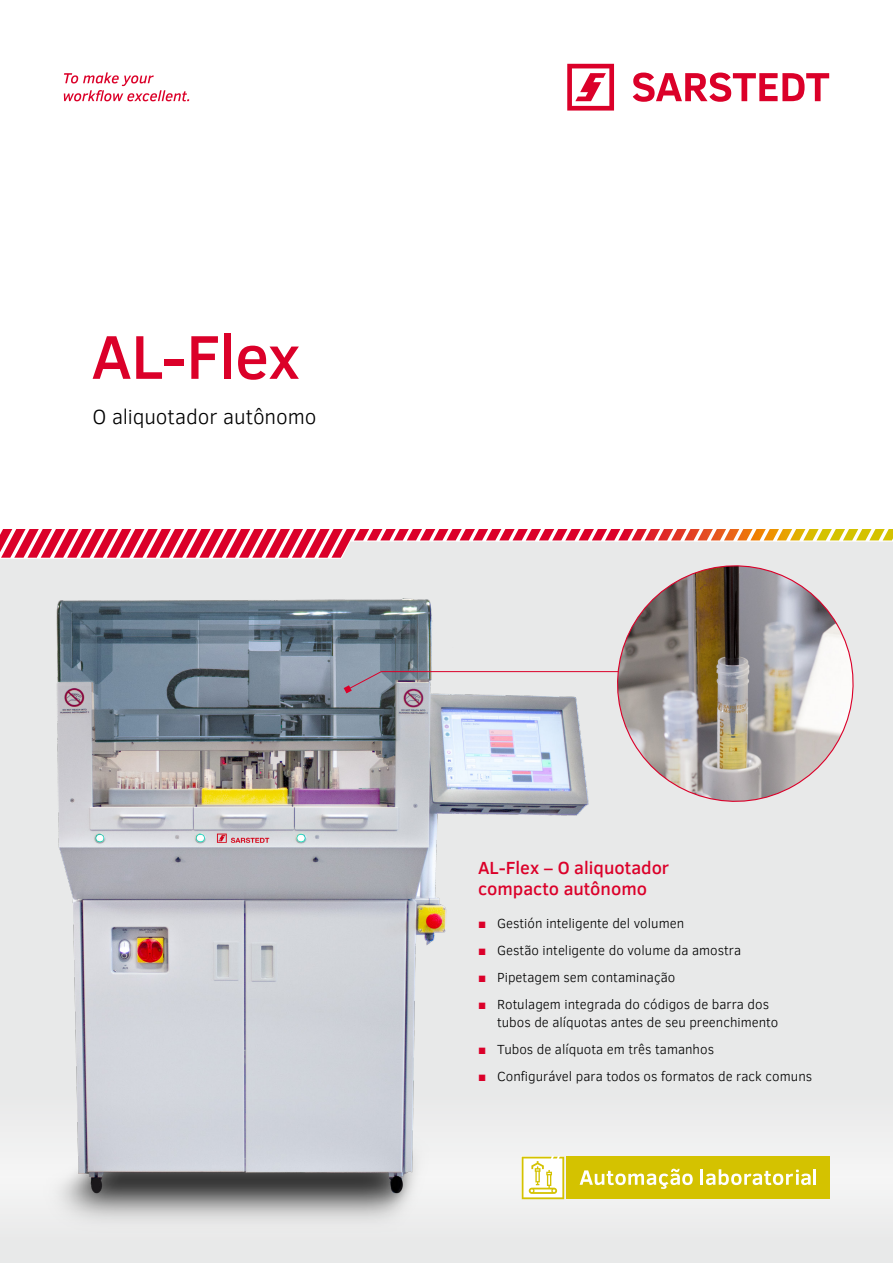
<style>
.page{position:relative;width:893px;height:1263px;background:#fff}
.page>*{position:absolute;margin:0;border:0;box-sizing:border-box;transform-origin:0 0}
.t1{font:500 63px "Clear Sans";letter-spacing:-.015em;color:#db0029}
.t2{font:300 21px "Clear Sans";letter-spacing:-.005em;color:#000}
.t3{font:500 18px/21px "Clear Sans";color:#db0029}
.t4{font:300 13.5px/18px "Clear Sans";color:#000}
.s1{font-weight:400;color:#db0029}
</style>
<div class="page">
<div style="left:0;top:538px;width:893px;height:725px;background:#e8e9e9"></div>
<div style="left:566px;top:1157px;width:263px;height:42px;background:#d4c200"></div>
<svg style="left:642px;top:1168px;width:51px;height:21px"></svg>
<hr style="left:700px;top:1169px;width:3px;height:16px;background:#fff">
<svg style="left:706px;top:1169px;width:105px;height:17px"></svg>
<hr style="left:813px;top:1169px;width:3px;height:16px;background:#fff">
<svg style="left:642px;top:529px;width:251px;height:13px"></svg>
<svg style="left:633px;top:73px;width:196px;height:29px"></svg>
<svg style="left:567px;top:64px;width:47px;height:47px"></svg>
<img style="left:0;top:529px;width:642px;height:688px">
<svg style="left:344px;top:671px;width:257px;height:22px"></svg>
<svg style="left:601px;top:549px;width:253px;height:269px"></svg>
<svg style="left:64px;top:72px;width:125px;height:29px"></svg>
<h1 class="t1" style="left:91px;top:313px;width:210px">AL-Flex</h1>
<h2 class="t2" style="left:92px;top:403px;width:226px">O aliquotador autônomo</h2>
<h3 class="t3" style="left:478px;top:857px;width:193px">AL-Flex – O aliquotador compacto autônomo</h3>
<p class="t4" style="left:478px;top:914px;width:208px"><span class="s1">■</span> Gestión inteligente del volumen</p>
<p class="t4" style="left:478px;top:941px;width:265px"><span class="s1">■</span> Gestão inteligente do volume da amostra</p>
<p class="t4" style="left:478px;top:968px;width:199px"><span class="s1">■</span> Pipetagem sem contaminação</p>
<p class="t4" style="left:497px;top:995px;width:283px;text-indent:-19px"><span class="s1">■</span> Rotulagem integrada do códigos de barra dos tubos de alíquotas antes de seu preenchimento</p>
<p class="t4" style="left:478px;top:1040px;width:238px"><span class="s1">■</span> Tubos de alíquota em três tamanhos</p>
<p class="t4" style="left:478px;top:1067px;width:336px"><span class="s1">■</span> Configurável para todos os formatos de rack comuns</p>
</div>
